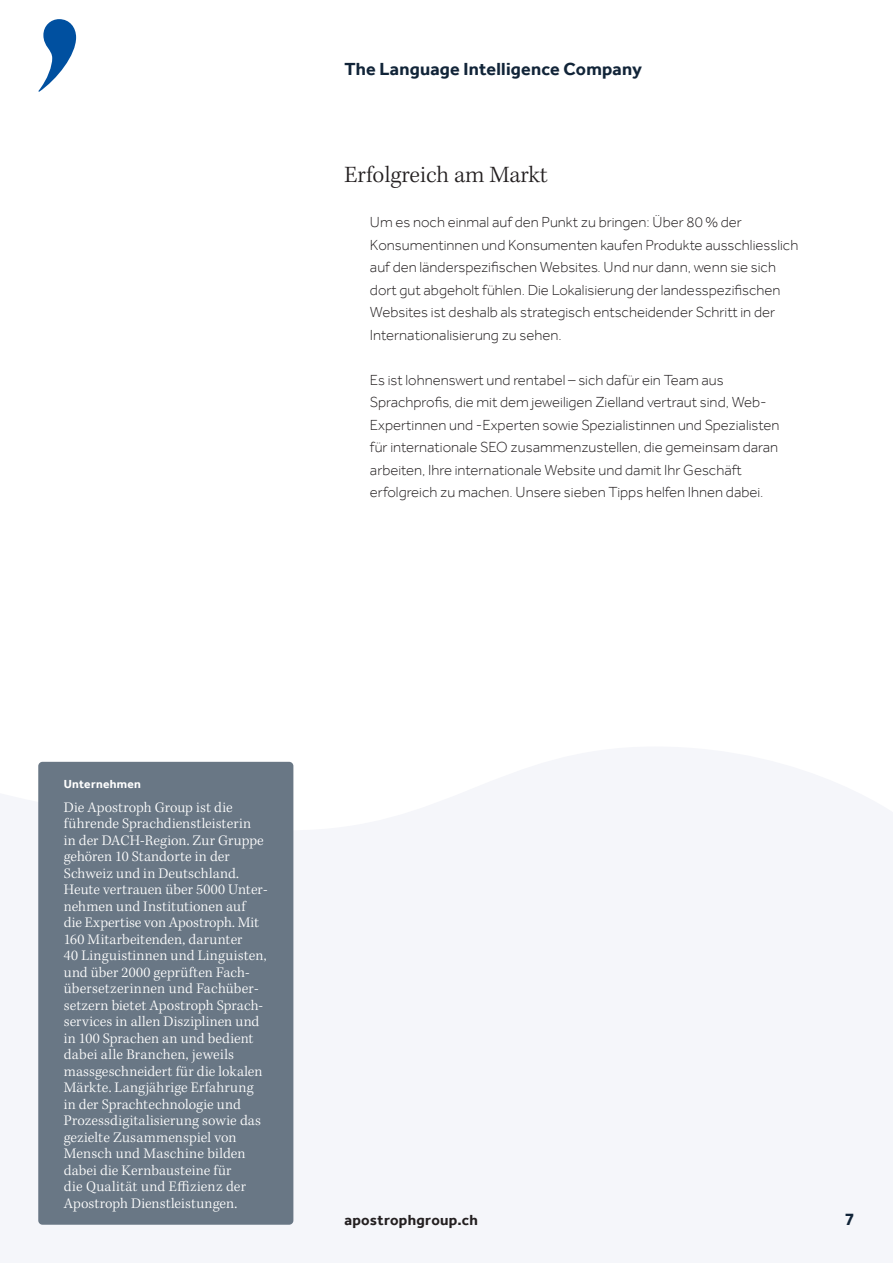
<style>
.page{position:relative;width:893px;height:1263px;background:#fff}
.page>*{position:absolute;margin:0;border:0;box-sizing:border-box;transform-origin:0 0}
._02_Zwischentitel{font:300 24px "Kepler Std";color:#231f20}
.t1{font:700 18px "Effra";letter-spacing:.015em;color:#112438}
.t2{font:300 15px/16.5px "Kepler Std";letter-spacing:.01em;color:#fff}
._03_Fliesstext{font:300 15px/22.5px "Effra";color:#231f20}
.t3{font:700 15px "Effra";letter-spacing:.02em;color:#231f20}
.t4{font:700 12px "Effra";letter-spacing:.025em;color:#fff}
</style>
<div class="page">
<svg style="left:38px;top:19px;width:38px;height:73px"></svg>
<div style="left:38px;top:762px;width:255px;height:463px;background:#697785;border-radius:4px"></div>
<p class="t1" style="left:344px;top:58px;width:299px">The Language Intelligence Company</p>
<p class="_02_Zwischentitel" style="left:344px;top:161px;width:205px">Erfolgreich am Markt</p>
<p class="_03_Fliesstext" style="left:370px;top:211px;width:430px">Um es noch einmal auf den Punkt zu bringen: Über 80 % der Konsumentinnen und Konsumenten kaufen Produkte ausschliesslich auf den länderspezifischen Websites. Und nur dann, wenn sie sich dort gut abgeholt fühlen. Die Lokalisierung der landesspezifischen Websites ist deshalb als strategisch entscheidender Schritt in der Internationalisierung zu sehen.</p>
<p class="_03_Fliesstext" style="left:370px;top:369px;width:411px">Es ist lohnenswert und rentabel – sich dafür ein Team aus Sprachprofis, die mit dem jeweiligen Zielland vertraut sind, Web-Expertinnen und -Experten sowie Spezialistinnen und Spezialisten für internationale SEO zusammenzustellen, die gemeinsam daran arbeiten, Ihre internationale Website und damit Ihr Geschäft erfolgreich zu machen. Unsere sieben Tipps helfen Ihnen dabei.</p>
<p class="t4" style="left:64px;top:777px;width:79px">Unternehmen</p>
<p class="t2" style="left:64px;top:799px;width:205px">Die Apostroph Group ist die führende Sprachdienstleisterin<br>in der DACH-Region. Zur Gruppe gehören 10 Standorte in der<br>Schweiz und in Deutschland.<br>Heute vertrauen über 5000 Unter&shy;nehmen und Institutionen auf<br>die Expertise von Apostroph. Mit<br>160 Mitarbeitenden, darunter<br>40 Linguistinnen und Linguisten, und über 2000 geprüften Fach&shy;übersetzerinnen und Fachüber&shy;setzern bietet Apostroph Sprach&shy;services in allen Disziplinen und in 100 Sprachen an und bedient dabei alle Branchen, jeweils massgeschneidert für die lokalen<br>Märkte. Langjährige Erfahrung in der Sprachtechnologie und<br>Prozessdigitalisierung sowie das gezielte Zusammenspiel von<br>Mensch und Maschine bilden dabei die Kernbausteine für<br>die Qualität und Effizienz der<br>Apostroph Dienstleistungen.</p>
<p class="t3" style="left:344px;top:1210px;width:135px">apostrophgroup.ch</p>
<p class="t1" style="left:845px;top:1208px;width:11px">7</p>
</div>
